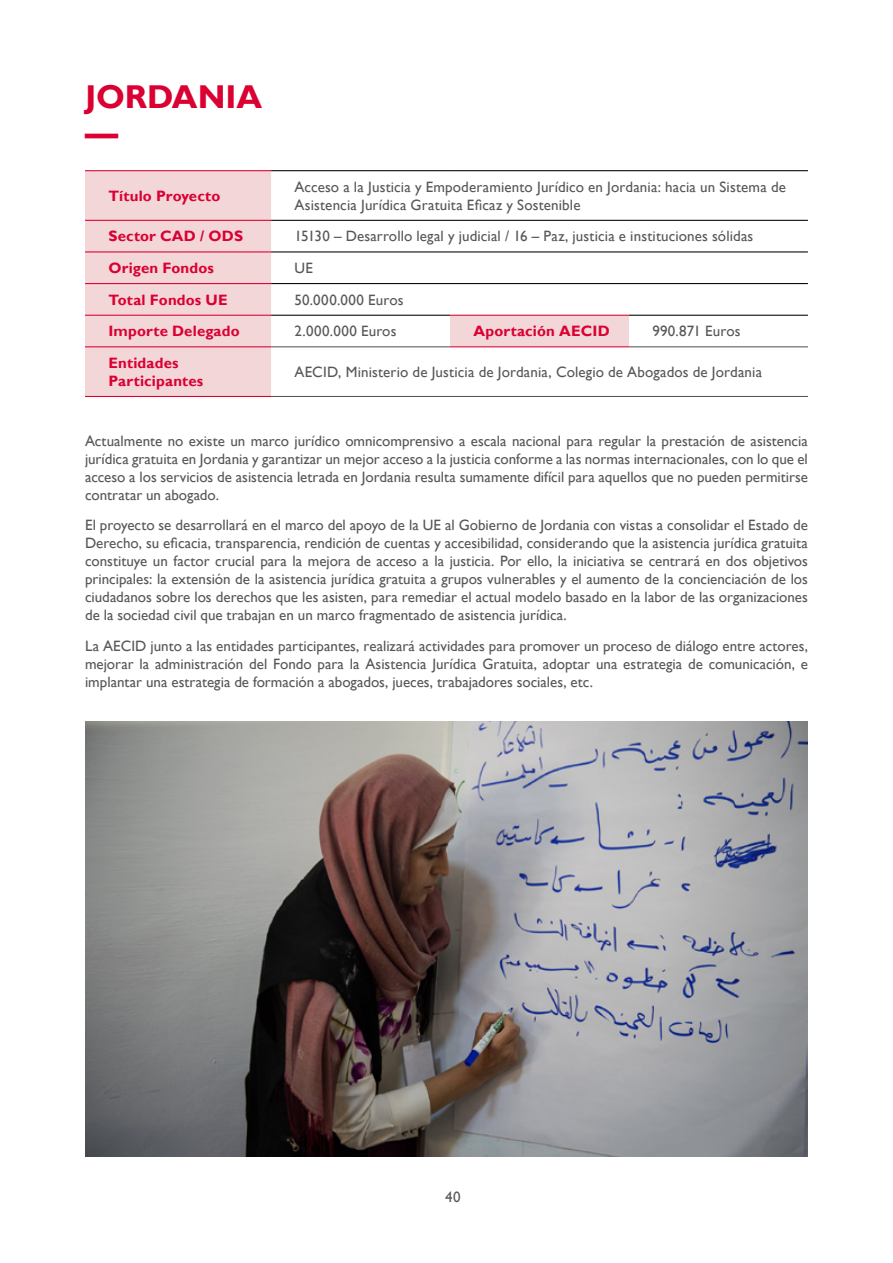
<style>
.page{position:relative;width:893px;height:1263px;background:#fff}
.page>*{position:absolute;margin:0;border:0;box-sizing:border-box;transform-origin:0 0}
.t1{font:700 33px/36px "Gill Sans";color:#da0032}
.t2{font:15px/18px "Gill Sans";letter-spacing:.005em;color:#575756;text-align:justify}
.t3{font:700 15px/18px "Gill Sans";letter-spacing:.01em;color:#da0032}
.t4{font:15px "Gill Sans";letter-spacing:.025em;color:#575756}
</style>
<div class="page">
<img style="left:85px;top:721px;width:723px;height:436px">
<svg style="left:85px;top:171px;width:544px;height:225px"></svg>
<hr style="left:85px;top:170px;width:186px;height:1px;background:#da0032">
<hr style="left:85px;top:396px;width:186px;height:1px;background:#da0032">
<hr style="left:271px;top:170px;width:179px;height:1px;background:#000">
<hr style="left:450px;top:170px;width:179px;height:1px;background:#000">
<hr style="left:629px;top:170px;width:179px;height:1px;background:#000">
<hr style="left:271px;top:220px;width:179px;height:1px;background:#000">
<hr style="left:450px;top:220px;width:179px;height:1px;background:#000">
<hr style="left:629px;top:220px;width:179px;height:1px;background:#000">
<hr style="left:271px;top:251px;width:179px;height:1px;background:#000">
<hr style="left:450px;top:251px;width:179px;height:1px;background:#000">
<hr style="left:629px;top:251px;width:179px;height:1px;background:#000">
<hr style="left:271px;top:283px;width:179px;height:1px;background:#000">
<hr style="left:450px;top:283px;width:179px;height:1px;background:#000">
<hr style="left:629px;top:283px;width:179px;height:1px;background:#000">
<hr style="left:271px;top:315px;width:179px;height:1px;background:#000">
<hr style="left:629px;top:315px;width:179px;height:1px;background:#000">
<hr style="left:271px;top:346px;width:179px;height:1px;background:#575756">
<hr style="left:629px;top:346px;width:179px;height:1px;background:#575756">
<hr style="left:271px;top:396px;width:179px;height:1px;background:#575756">
<hr style="left:450px;top:396px;width:179px;height:1px;background:#575756">
<hr style="left:629px;top:396px;width:179px;height:1px;background:#575756">
<hr style="left:85px;top:220px;width:186px;height:1px;background:#da0032">
<hr style="left:85px;top:251px;width:186px;height:1px;background:#da0032">
<hr style="left:85px;top:283px;width:186px;height:1px;background:#da0032">
<hr style="left:85px;top:315px;width:186px;height:1px;background:#da0032">
<hr style="left:85px;top:346px;width:186px;height:1px;background:#da0032">
<hr style="left:450px;top:315px;width:179px;height:1px;background:#da0032">
<hr style="left:450px;top:346px;width:179px;height:1px;background:#da0032">
<h1 class="t1" style="left:85px;top:80px;width:179px">JORDANIA —</h1>
<p class="t3" style="left:108px;top:187px;width:113px">Título Proyecto</p>
<p class="t2" style="left:294px;top:178px;width:493px">Acceso a la Justicia y Empoderamiento Jurídico en Jordania: hacia un Sistema de<br>Asistencia Jurídica Gratuita Eficaz y Sostenible</p>
<p class="t3" style="left:108px;top:228px;width:136px">Sector CAD / ODS</p>
<p class="t2" style="left:294px;top:228px;width:460px">15130 – Desarrollo legal y judicial / 16 – Paz, justicia e instituciones sólidas</p>
<p class="t3" style="left:108px;top:259px;width:107px">Origen Fondos</p>
<p class="t2" style="left:294px;top:259px;width:20px">UE</p>
<p class="t3" style="left:108px;top:291px;width:121px">Total Fondos UE</p>
<p class="t2" style="left:294px;top:291px;width:111px">50.000.000 Euros</p>
<p class="t3" style="left:108px;top:323px;width:133px">Importe Delegado</p>
<p class="t4" style="left:294px;top:322px;width:103px">2.000.000 Euros</p>
<p class="t3" style="left:473px;top:323px;width:138px">Aportación AECID</p>
<p class="t2" style="left:652px;top:322px;width:90px">990.871 Euros</p>
<p class="t3" style="left:108px;top:354px;width:96px">Entidades<br>Participantes</p>
<p class="t2" style="left:294px;top:363px;width:469px">AECID, Ministerio de Justicia de Jordania, Colegio de Abogados de Jordania</p>
<p class="t2" style="left:85px;top:432px;width:724px">Actualmente no existe un marco jurídico omnicomprensivo a escala nacional para regular la prestación de asistencia jurídica gratuita en Jordania y garantizar un mejor acceso a la justicia conforme a las normas internacionales, con lo que el acceso a los servicios de asistencia letrada en Jordania resulta sumamente difícil para aquellos que no pueden permitirse contratar un abogado.</p>
<p class="t2" style="left:85px;top:517px;width:724px">El proyecto se desarrollará en el marco del apoyo de la UE al Gobierno de Jordania con vistas a consolidar el Estado de Derecho, su eficacia, transparencia, rendición de cuentas y accesibilidad, considerando que la asistencia jurídica gratuita constituye un factor crucial para la mejora de acceso a la justicia. Por ello, la iniciativa se centrará en dos objetivos principales: la extensión de la asistencia jurídica gratuita a grupos vulnerables y el aumento de la concienciación de los ciudadanos sobre los derechos que les asisten, para remediar el actual modelo basado en la labor de las organizaciones de la sociedad civil que trabajan en un marco fragmentado de asistencia jurídica.</p>
<p class="t2" style="left:85px;top:637px;width:724px">La AECID junto a las entidades participantes, realizará actividades para promover un proceso de diálogo entre actores, mejorar la administración del Fondo para la Asistencia Jurídica Gratuita, adoptar una estrategia de comunicación, e implantar una estrategia de formación a abogados, jueces, trabajadores sociales, etc.</p>
<p class="t2" style="left:445px;top:1188px;width:17px">40</p>
</div>
